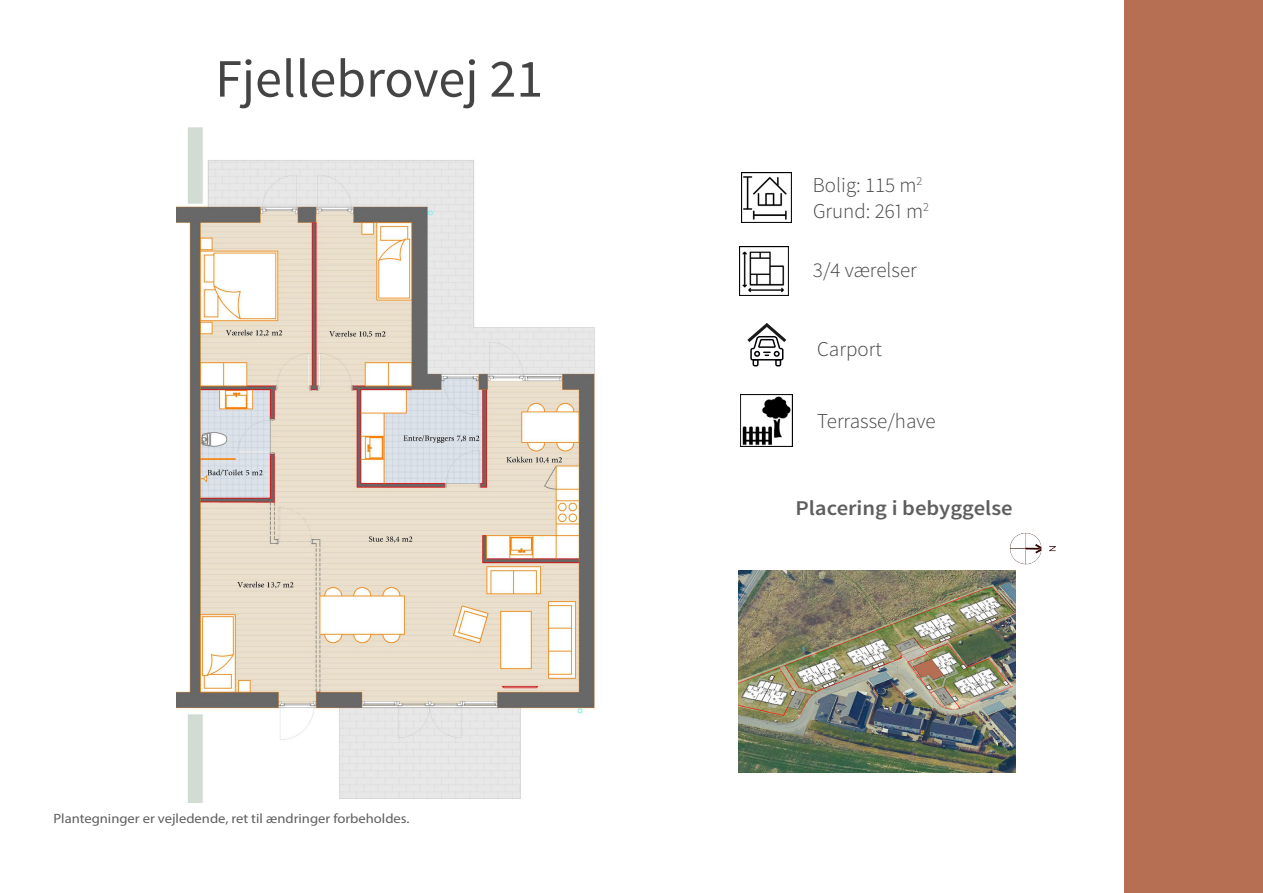
<style>
.page{position:relative;width:1263px;height:893px;background:#fff}
.page>*{position:absolute;margin:0;border:0;box-sizing:border-box;transform-origin:0 0}
.t1{font:54px "Source Sans Pro";color:#454444}
.t2{font:300 21px "Source Sans Pro";color:#444}
.t3{font:600 21px "Source Sans Pro";color:#5f5e5e;scale:1.08 1}
.t4{font:13.5px "Myriad Pro";color:#5f5e5e;scale:1.08 1}
</style>
<div class="page">
<img style="left:1009px;top:533px;width:47px;height:32px">
<img style="left:739px;top:571px;width:276px;height:201px">
<img style="left:740px;top:246px;width:49px;height:49px">
<svg style="left:747px;top:323px;width:39px;height:43px"></svg>
<img style="left:741px;top:395px;width:51px;height:51px">
<div style="left:1125px;top:0;width:138px;height:893px;background:#b66f53"></div>
<img style="left:741px;top:172px;width:50px;height:50px">
<img style="left:176px;top:127px;width:419px;height:676px">
<p class="t1" style="left:215px;top:45px;width:329px">Fjellebrovej 21</p>
<p class="t4" style="left:54px;top:810px;width:331px">Plantegninger er vejledende, ret til ændringer forbeholdes.</p>
<p class="t2" style="left:813px;top:173px;width:111px">Bolig: 115 m<sup>2</sup></p>
<p class="t2" style="left:813px;top:198px;width:118px">Grund: 261 m<sup>2</sup></p>
<p class="t2" style="left:813px;top:257px;width:105px">3/4 værelser</p>
<p class="t2" style="left:817px;top:336px;width:66px">Carport</p>
<p class="t2" style="left:817px;top:408px;width:120px">Terrasse/have</p>
<p class="t3" style="left:795px;top:495px;width:203px">Placering i bebyggelse</p>
</div>
